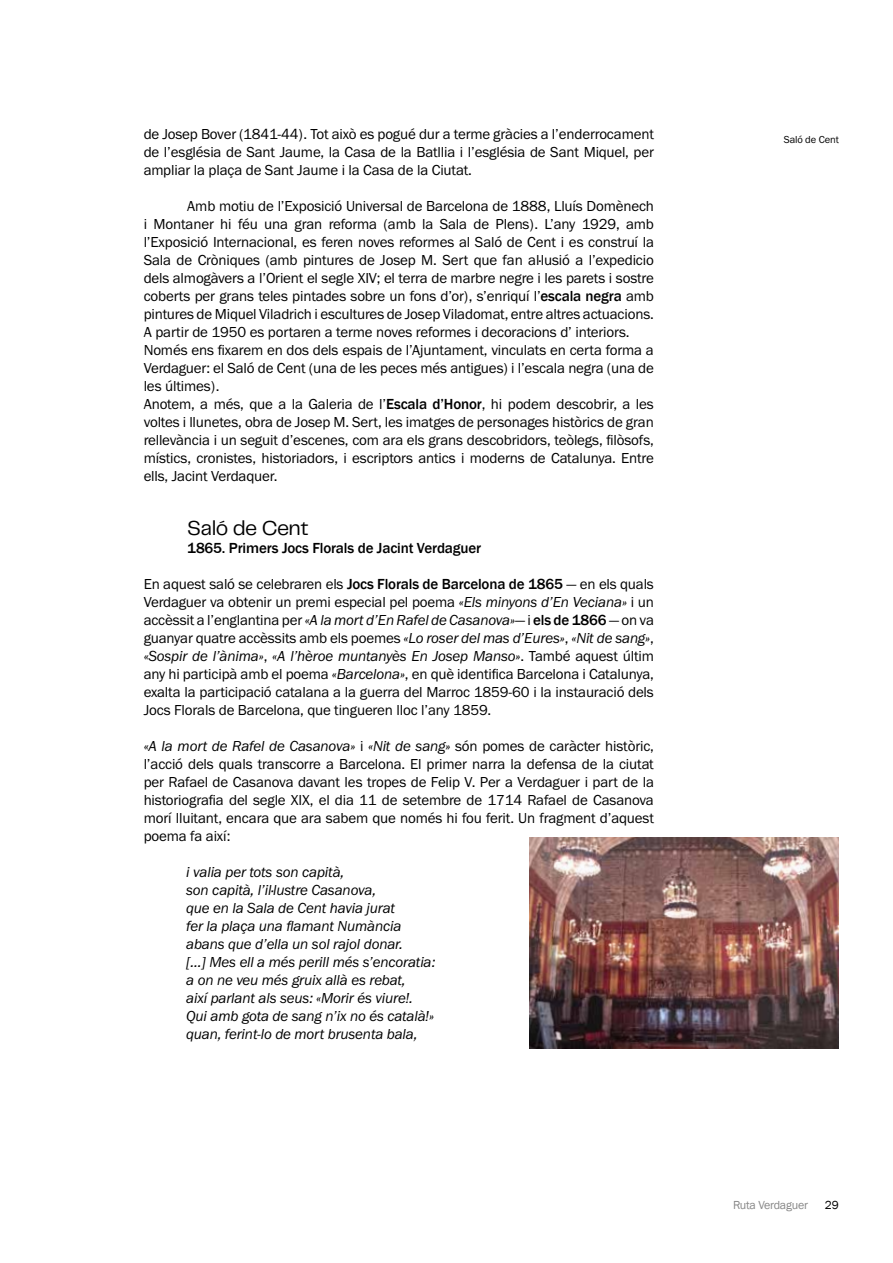
<style>
.page{position:relative;width:893px;height:1263px;background:#fff}
.page>*{position:absolute;margin:0;border:0;box-sizing:border-box;transform-origin:0 0}
.t1{font:21px "Telegraf";letter-spacing:-.02em;color:#000}
.t2{font:15px/18px "Franklin Gothic URW Boo";letter-spacing:-.01em;color:#000;text-align:justify}
.t3{font:15px/18px "Franklin Gothic URW Boo Ita";letter-spacing:-.01em;color:#000}
.t4{font:500 15px "Franklin Gothic";letter-spacing:-.01em;color:#000}
.t5{font:12px "Franklin Gothic";letter-spacing:-.02em;color:#878787}
.t6{font:12px "Franklin Gothic";color:#000}
.t7{font:10.5px "Franklin Gothic URW Boo";letter-spacing:-.01em;color:#000}
.s1{font-family:"Franklin Gothic";font-weight:500}
.s2{font-family:"Franklin Gothic URW Boo Ita"}
.s3{font-family:"Franklin Gothic URW Boo"}
</style>
<div class="page">
<img style="left:530px;top:838px;width:309px;height:210px">
<p class="t2" style="left:144px;top:124px;width:512px">de Josep Bover (1841-44). Tot això es pogué dur a terme gràcies a l’enderrocament de l’església de Sant Jaume, la Casa de la Batllia i l’església de Sant Miquel, per ampliar la plaça de Sant Jaume i la Casa de la Ciutat.</p>
<p class="t2" style="left:144px;top:196px;width:512px;text-align:left;text-indent:44px">Amb motiu de l’Exposició Universal de Barcelona de 1888, Lluís Domènech i Montaner hi féu una gran reforma (amb la Sala de Plens). L’any 1929, amb l’Exposició Internacional, es feren noves reformes al Saló de Cent i es construí la Sala de Cròniques (amb pintures de Josep M. Sert que fan al·lusió a l’expedicio dels almogàvers a l’Orient el segle XIV; el terra de marbre negre i les parets i sostre coberts per grans teles pintades sobre un fons d’or), s’enriquí l’<span class="s1">escala negra</span> amb pintures de Miquel Viladrich i escultures de Josep Viladomat, entre altres actuacions.<br>A partir de 1950 es portaren a terme noves reformes i decoracions d’ interiors.<br>Només ens fixarem en dos dels espais de l’Ajuntament, vinculats en certa forma a Verdaguer: el Saló de Cent (una de les peces més antigues) i l’escala negra (una de les últimes).<br>Anotem, a més, que a la Galeria de l’<span class="s1">Escala d’Honor</span>, hi podem descobrir, a les voltes i llunetes, obra de Josep M. Sert, les imatges de personages històrics de gran rellevància i un seguit d’escenes, com ara els grans descobridors, teòlegs, filòsofs, místics, cronistes, historiadors, i escriptors antics i moderns de Catalunya. Entre ells, Jacint Verdaquer.</p>
<h1 class="t1" style="left:187px;top:514px;width:123px">Saló de Cent</h1>
<p class="t4" style="left:187px;top:538px;width:295px">1865. Primers Jocs Florals de Jacint Verdaguer</p>
<p class="t2" style="left:144px;top:574px;width:512px">En aquest saló se celebraren els <span class="s1">Jocs Florals de Barcelona de 1865</span> — en els quals Verdaguer va obtenir un premi especial pel poema <span class="s2">«Els minyons d’En Veciana»</span> i un accèssit a l’englantina per <span class="s2">«A la mort d’En Rafel de Casanova»</span>— i <span class="s1">els de 1866</span> — on va guanyar quatre accèssits amb els poemes <span class="s2">«Lo roser del mas d’Eures»</span>, <span class="s2">«Nit de sang»</span>,</p>
<p class="t3" style="left:144px;top:646px;width:512px">«Sospir de l’ànima»<span class="s3">,</span> «A l’hèroe muntanyès En Josep Manso»<span class="s3">. També aquest últim</span></p>
<p class="t2" style="left:144px;top:664px;width:512px">any hi participà amb el poema <span class="s2">«Barcelona»</span>, en què identifica Barcelona i Catalunya, exalta la participació catalana a la guerra del Marroc 1859-60 i la instauració dels Jocs Florals de Barcelona, que tingueren lloc l’any 1859.</p>
<p class="t3" style="left:144px;top:736px;width:512px">«A la mort de Rafel de Casanova» <span class="s3">i</span> «Nit de sang» <span class="s3">són pomes de caràcter històric,</span></p>
<p class="t2" style="left:144px;top:754px;width:512px">l’acció dels quals transcorre a Barcelona. El primer narra la defensa de la ciutat per Rafael de Casanova davant les tropes de Felip V. Per a Verdaguer i part de la historiografia del segle XIX, el dia 11 de setembre de 1714 Rafael de Casanova morí lluitant, encara que ara sabem que només hi fou ferit. Un fragment d’aquest poema fa així:</p>
<p class="t3" style="left:186px;top:862px;width:251px">i valia per tots son capità,<br>son capità, l’il·lustre Casanova,<br>que en la Sala de Cent havia jurat<br>fer la plaça una flamant Numància abans que d’ella un sol rajol donar.<br>[...] Mes ell a més perill més s’encoratia: a on ne veu més gruix allà es rebat,<br>així parlant als seus: «Morir és viure!.<br>Qui amb gota de sang n’ix no és català!» quan, ferint-lo de mort brusenta bala,</p>
<p class="t7" style="left:784px;top:133px;width:57px">Saló de Cent</p>
<p class="t5" style="left:733px;top:1197px;width:76px">Ruta Verdaguer</p>
<p class="t6" style="left:825px;top:1197px;width:16px">29</p>
</div>
